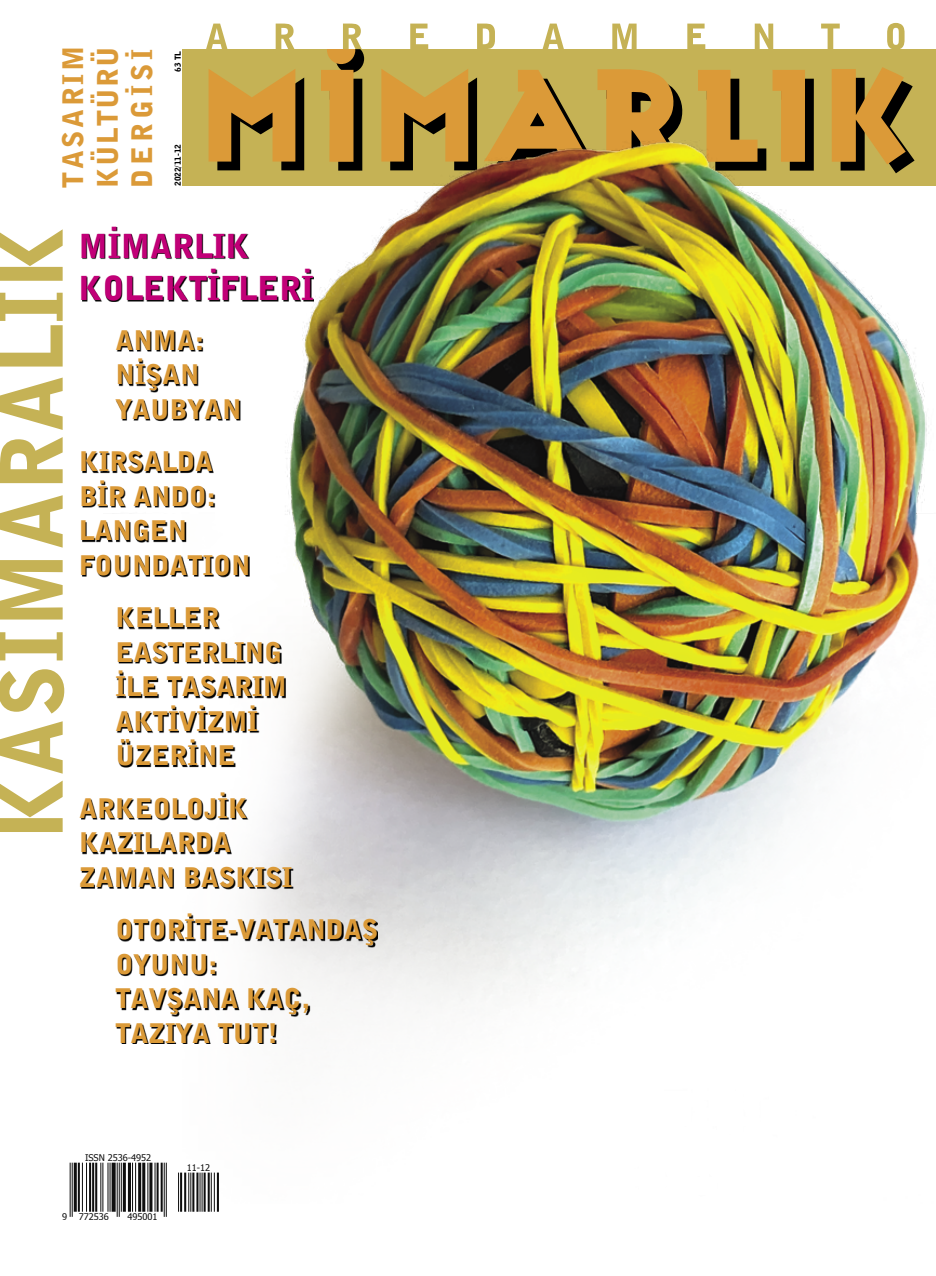
<style>
.page{position:relative;width:936px;height:1276px;background:#fff}
.page>*{position:absolute;margin:0;border:0;box-sizing:border-box;transform-origin:0 0}
.t1{font:900 85.8px "Bell";letter-spacing:.02em;color:#c5b255}
.t2{font:900 33px/42px "Bell";color:#c10077}
.t3{font:900 28.35px/34.5px "Bell";letter-spacing:.09em;color:#db9a38;text-align:justify}
.t4{font:900 27px/34.5px "Bell";color:#db9a38}
.t5{font:9.15px "Tahoma";color:#0f0f0f}
.t6{font:900 8.25px "Bell";letter-spacing:-.005em;color:#000}
</style>
<div class="page">
<img style="left:107px;top:22px;width:828px;height:1195px">
<svg style="left:81px;top:331px;width:297px;height:713px"></svg>
<svg style="left:83px;top:228px;width:231px;height:74px"></svg>
<hr style="left:72px;top:1162px;width:1px;height:54px;background:#0f0f0f">
<hr style="left:70px;top:1162px;width:1px;height:54px;background:#0f0f0f">
<hr style="left:74px;top:1162px;width:3px;height:49px;background:#0f0f0f">
<hr style="left:78px;top:1162px;width:2px;height:49px;background:#0f0f0f">
<hr style="left:86px;top:1162px;width:1px;height:49px;background:#0f0f0f">
<hr style="left:82px;top:1162px;width:1px;height:49px;background:#0f0f0f">
<hr style="left:95px;top:1162px;width:2px;height:49px;background:#0f0f0f">
<hr style="left:92px;top:1162px;width:2px;height:49px;background:#0f0f0f">
<hr style="left:89px;top:1162px;width:2px;height:49px;background:#0f0f0f">
<hr style="left:109px;top:1162px;width:1px;height:49px;background:#0f0f0f">
<hr style="left:107px;top:1162px;width:1px;height:49px;background:#0f0f0f">
<hr style="left:102px;top:1162px;width:1px;height:49px;background:#0f0f0f">
<hr style="left:100px;top:1162px;width:1px;height:49px;background:#0f0f0f">
<svg style="left:112px;top:1162px;width:4px;height:49px"></svg>
<hr style="left:121px;top:1162px;width:1px;height:49px;background:#0f0f0f">
<hr style="left:119px;top:1162px;width:1px;height:54px;background:#0f0f0f">
<hr style="left:117px;top:1162px;width:1px;height:54px;background:#0f0f0f">
<hr style="left:128px;top:1162px;width:3px;height:49px;background:#0f0f0f">
<hr style="left:123px;top:1162px;width:3px;height:49px;background:#0f0f0f">
<hr style="left:135px;top:1162px;width:1px;height:49px;background:#0f0f0f">
<hr style="left:132px;top:1162px;width:1px;height:49px;background:#0f0f0f">
<hr style="left:142px;top:1162px;width:3px;height:49px;background:#0f0f0f">
<hr style="left:138px;top:1162px;width:3px;height:49px;background:#0f0f0f">
<hr style="left:147px;top:1162px;width:1px;height:49px;background:#0f0f0f">
<hr style="left:149px;top:1162px;width:3px;height:49px;background:#0f0f0f">
<hr style="left:154px;top:1162px;width:1px;height:49px;background:#0f0f0f">
<hr style="left:161px;top:1162px;width:2px;height:49px;background:#0f0f0f">
<hr style="left:156px;top:1162px;width:3px;height:49px;background:#0f0f0f">
<hr style="left:166px;top:1162px;width:1px;height:54px;background:#0f0f0f">
<hr style="left:164px;top:1162px;width:1px;height:54px;background:#0f0f0f">
<hr style="left:178px;top:1172px;width:1px;height:39px;background:#0f0f0f">
<hr style="left:184px;top:1172px;width:2px;height:39px;background:#0f0f0f">
<hr style="left:180px;top:1172px;width:2px;height:39px;background:#0f0f0f">
<hr style="left:190px;top:1172px;width:1px;height:39px;background:#0f0f0f">
<hr style="left:188px;top:1172px;width:1px;height:39px;background:#0f0f0f">
<hr style="left:196px;top:1172px;width:2px;height:39px;background:#0f0f0f">
<hr style="left:192px;top:1172px;width:2px;height:39px;background:#0f0f0f">
<hr style="left:201px;top:1172px;width:1px;height:39px;background:#0f0f0f">
<hr style="left:199px;top:1172px;width:1px;height:39px;background:#0f0f0f">
<hr style="left:208px;top:1172px;width:2px;height:39px;background:#0f0f0f">
<hr style="left:203px;top:1172px;width:3px;height:39px;background:#0f0f0f">
<hr style="left:214px;top:1172px;width:1px;height:39px;background:#0f0f0f">
<hr style="left:211px;top:1172px;width:1px;height:39px;background:#0f0f0f">
<hr style="left:217px;top:1172px;width:2px;height:39px;background:#0f0f0f">
<p class="t3" style="left:55px;top:188px;width:143px;rotate:-90deg">TASARIM KÜLTÜRÜ DERGİSİ</p>
<p class="t6" style="left:172px;top:71px;width:22px;rotate:-90deg">63 TL</p>
<p class="t6" style="left:172px;top:186px;width:43px;rotate:-90deg">2022/11-12</p>
<h1 class="t1" style="left:-22px;top:839px;width:614px;rotate:-90deg">KASIMARALIK</h1>
<p class="t2" style="left:78px;top:224px;width:237px">MİMARLIK<br>KOLEKTİFLERİ</p>
<p class="t4" style="left:115px;top:322px;width:128px">ANMA:<br>NİŞAN<br>YAUBYAN</p>
<p class="t4" style="left:79px;top:444px;width:173px">KIRSALDA<br>BİR ANDO:<br>LANGEN<br>FOUNDATION</p>
<p class="t4" style="left:115px;top:600px;width:173px">KELLER<br>EASTERLING<br>İLE TASARIM<br>AKTİVİZMİ<br>ÜZERİNE</p>
<p class="t4" style="left:79px;top:790px;width:214px">ARKEOLOJİK<br>KAZILARDA<br>ZAMAN BASKISI</p>
<p class="t4" style="left:115px;top:911px;width:264px">OTORİTE-VATANDAŞ<br>OYUNU:<br>TAVŞANA KAÇ,<br>TAZIYA TUT!</p>
<p class="t5" style="left:85px;top:1151px;width:68px">ISSN 2536-4952</p>
<p class="t5" style="left:187px;top:1161px;width:25px">11-12</p>
<p class="t5" style="left:62px;top:1210px;width:7px">9</p>
<p class="t5" style="left:79px;top:1210px;width:32px">772536</p>
<p class="t5" style="left:127px;top:1210px;width:32px">495001</p>
</div>
